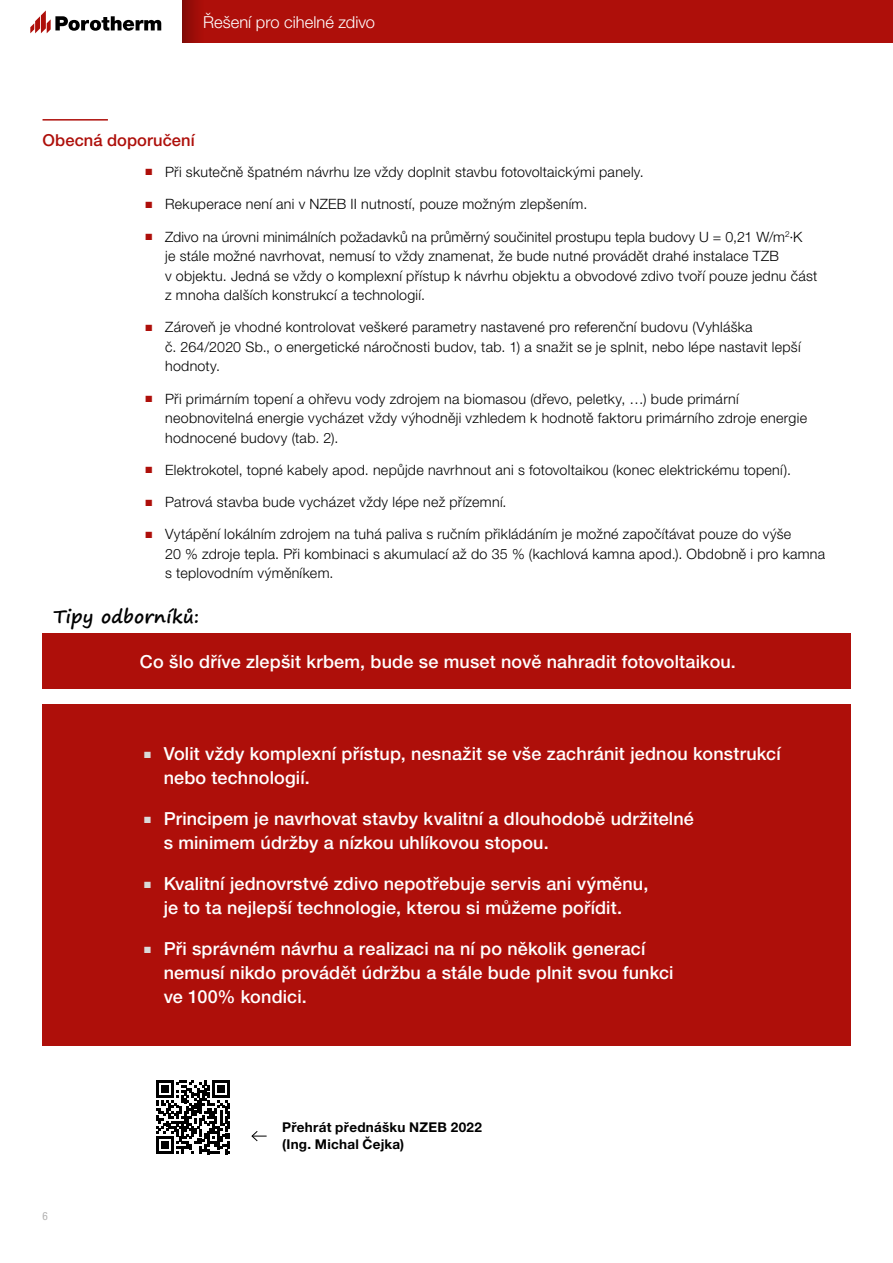
<style>
.page{position:relative;width:893px;height:1263px;background:#fff}
.page>*{position:absolute;margin:0;border:0;box-sizing:border-box;transform-origin:0 0}
.t1{font:500 18px/24px "Helvetica Neue LT Pro";letter-spacing:.01em;color:#fff}
.t2{font:700 18px "Segoe Print";letter-spacing:.015em;color:#000}
.t3{font:300 16.5px "Helvetica Neue LT Pro";color:#fff}
.t4{font:500 16.5px "Helvetica Neue LT Pro";letter-spacing:.005em;color:#ae0f0a}
.t5{font:300 14.25px/19.5px "Helvetica Neue LT Pro";letter-spacing:.02em;color:#000}
.t6{font:700 13.5px/16.5px "Helvetica Neue LT Pro";letter-spacing:.02em;color:#000}
.t7{font:condensed 11.25px "Helvetica Neue LT Pro";color:#b3b2b2}
.s1{color:#ae0f0a}
.s2{color:#dadada}
</style>
<div class="page">
<div style="left:182px;top:0;width:711px;height:43px;background:#ae0f0a"></div>
<svg style="left:182px;top:0;width:16px;height:43px"></svg>
<svg style="left:30px;top:10px;width:131px;height:23px"></svg>
<hr style="left:43px;top:119px;width:65px;height:2px;background:#ae0f0a">
<div style="left:42px;top:634px;width:808px;height:55px;background:#ae0f0a"></div>
<div style="left:42px;top:704px;width:808px;height:341px;background:#ae0f0a"></div>
<svg style="left:156px;top:1080px;width:74px;height:74px"></svg>
<svg style="left:251px;top:1131px;width:16px;height:11px"></svg>
<p class="t3" style="left:203px;top:13px;width:174px">Řešení pro cihelné zdivo</p>
<p class="t4" style="left:43px;top:130px;width:154px">Obecná doporučení</p>
<p class="t5" style="left:146px;top:162px;width:500px"><span class="s1">■</span> Při skutečně špatném návrhu lze vždy doplnit stavbu fotovoltaickými panely.</p>
<p class="t5" style="left:146px;top:194px;width:443px"><span class="s1">■</span> Rekuperace není ani v NZEB II nutností, pouze možným zlepšením.</p>
<p class="t5" style="left:165px;top:226px;width:654px;text-indent:-19px"><span class="s1">■</span> Zdivo na úrovni minimálních požadavků na průměrný součinitel prostupu tepla budovy U = 0,21 W/m<sup>2</sup>·K<br>je stále možné navrhovat, nemusí to vždy znamenat, že bude nutné provádět drahé instalace TZB<br>v objektu. Jedná se vždy o komplexní přístup k návrhu objektu a obvodové zdivo tvoří pouze jednu část z mnoha dalších konstrukcí a technologií.</p>
<p class="t5" style="left:165px;top:317px;width:637px;text-indent:-20px"><span class="s1">■</span> Zároveň je vhodné kontrolovat veškeré parametry nastavené pro referenční budovu (Vyhláška<br>č. 264/2020 Sb., o energetické náročnosti budov, tab. 1) a snažit se je splnit, nebo lépe nastavit lepší hodnoty.</p>
<p class="t5" style="left:165px;top:388px;width:643px;text-indent:-20px"><span class="s1">■</span> Při primárním topení a ohřevu vody zdrojem na biomasou (dřevo, peletky, …) bude primární neobnovitelná energie vycházet vždy výhodněji vzhledem k hodnotě faktoru primárního zdroje energie hodnocené budovy (tab. 2).</p>
<p class="t5" style="left:146px;top:460px;width:647px"><span class="s1">■</span> Elektrokotel, topné kabely apod. nepůjde navrhnout ani s fotovoltaikou (konec elektrickému topení).</p>
<p class="t5" style="left:146px;top:492px;width:362px"><span class="s1">■</span> Patrová stavba bude vycházet vždy lépe než přízemní.</p>
<p class="t5" style="left:165px;top:524px;width:662px;text-indent:-20px"><span class="s1">■</span> Vytápění lokálním zdrojem na tuhá paliva s ručním přikládáním je možné započítávat pouze do výše<br>20 % zdroje tepla. Při kombinaci s akumulací až do 35 % (kachlová kamna apod.). Obdobně i pro kamna s teplovodním výměníkem.</p>
<p class="t2" style="left:54px;top:600px;width:147px">Tipy odborníků:</p>
<p class="t1" style="left:140px;top:649px;width:597px">Co šlo dříve zlepšit krbem, bude se muset nově nahradit fotovoltaikou.</p>
<p class="t1" style="left:164px;top:741px;width:619px;text-indent:-19px"><span class="s2">■</span> Volit vždy komplexní přístup, nesnažit se vše zachránit jednou konstrukcí nebo technologií.</p>
<p class="t1" style="left:164px;top:806px;width:532px;text-indent:-19px"><span class="s2">■</span> Principem je navrhovat stavby kvalitní a dlouhodobě udržitelné s minimem údržby a nízkou uhlíkovou stopou.</p>
<p class="t1" style="left:144px;top:871px;width:506px;text-align:center"><span class="s2">■</span> Kvalitní jednovrstvé zdivo nepotřebuje servis ani výměnu, je to ta nejlepší technologie, kterou si můžeme pořídit.</p>
<p class="t1" style="left:164px;top:936px;width:511px;text-indent:-19px"><span class="s2">■</span> Při správném návrhu a realizaci na ní po několik generací nemusí nikdo provádět údržbu a stále bude plnit svou funkci ve 100% kondici.</p>
<p class="t7" style="left:43px;top:1210px;width:7px">6</p>
<p class="t6" style="left:282px;top:1119px;width:201px">Přehrát přednášku NZEB 2022 (Ing. Michal Čejka)</p>
</div>
